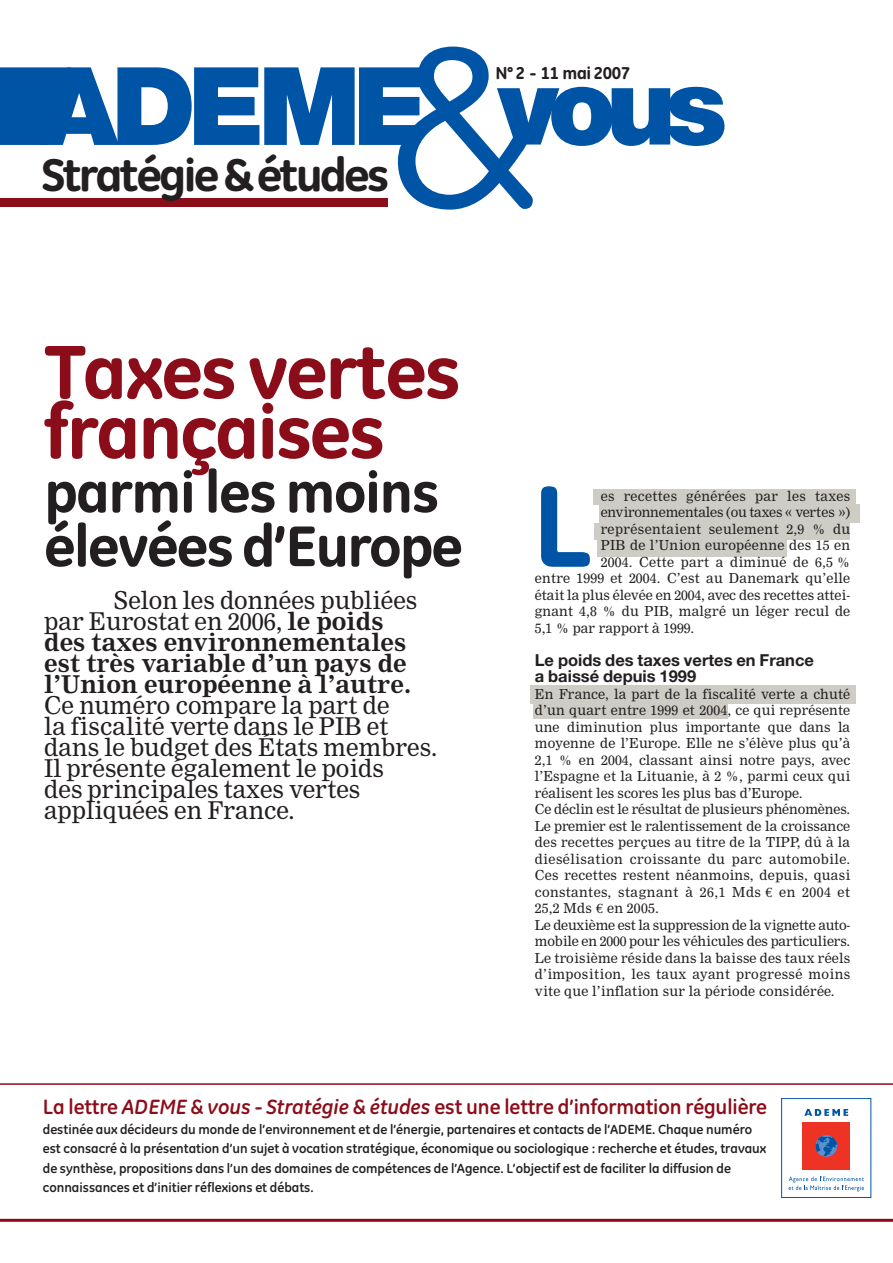
<style>
.page{position:relative;width:893px;height:1263px;background:#fff}
.page>*{position:absolute;margin:0;border:0;box-sizing:border-box;transform-origin:0 0}
.t1{font:800 116.4px "GE Inspira";color:#0054a6}
.t2{font:800 76.8px/59.7px "GE Inspira";letter-spacing:-.025em;color:#8b0d19}
.t3{font:800 58.35px/54px "GE Inspira";letter-spacing:-.025em;color:#231f20}
.t4{font:800 46.65px "GE Inspira";letter-spacing:-.055em;color:#231f20}
.t5{font:24px/21px "Nimrod";color:#231f20}
.t6{font:700 24px/21px "Nimrod";color:#231f20}
.t7{font:700 21px "GE Inspira";letter-spacing:-.005em;color:#8b0d19}
.t8{font:800 17.4px "GE Inspira";letter-spacing:-.025em;color:#231f20}
.t9{font:700 16.5px/16.5px "Helvetica Neue";color:#231f20}
.t10{font:13.5px/16.5px "Nimrod";letter-spacing:.01em;color:#231f20}
.t11{font:700 13.5px/19.5px "GE Inspira";color:#231f20}
.t12{font:13.5px "Nimrod";letter-spacing:-.015em;color:#231f20}
.s1{font-weight:400}
.s2{font-family:"Euro Serif"}
.s3{font-style:italic}
</style>
<div class="page">
<div style="left:593px;top:489px;width:263px;height:15px;background:#cdccc5"></div>
<div style="left:599px;top:504px;width:260px;height:19px;background:#cdccc5"></div>
<div style="left:594px;top:523px;width:256px;height:17px;background:#cdccc5"></div>
<div style="left:597px;top:540px;width:190px;height:17px;background:#cdccc5"></div>
<div style="left:530px;top:685px;width:325px;height:19px;background:#cdccc5"></div>
<div style="left:533px;top:701px;width:194px;height:18px;background:#cdccc5"></div>
<svg style="left:0;top:47px;width:724px;height:163px"></svg>
<div style="left:781px;top:1098px;width:90px;height:100px;border:1px solid #0054a6"></div>
<div style="left:803px;top:1123px;width:47px;height:47px;background:#ee3224"></div>
<svg style="left:815px;top:1135px;width:22px;height:22px"></svg>
<svg style="left:804px;top:1109px;width:44px;height:7px"></svg>
<svg style="left:789px;top:1176px;width:75px;height:15px"></svg>
<div style="left:0;top:199px;width:388px;height:8px;background:#8b0d19"></div>
<hr style="left:0;top:1083px;width:892px;height:2px;background:#8b0d19">
<hr style="left:0;top:1219px;width:892px;height:3px;background:#8b0d19">
<h3 class="t4" style="left:41px;top:158px;width:350px">Stratégie &amp; études</h3>
<p class="t8" style="left:495px;top:66px;width:136px">N° 2 - 11 mai 2007</p>
<h2 class="t2" style="left:44px;top:350px;width:418px">Taxes vertes françaises</h2>
<h3 class="t3" style="left:44px;top:471px;width:420px">parmi les moins élevées d’Europe</h3>
<h3 class="t6" style="left:44px;top:593px;width:375px;text-indent:69px"><span class="s1">Selon les données publiées par Eurostat en 2006,</span> le poids des taxes environnementales est très variable d’un pays de l’Union européenne à l’autre.</h3>
<h3 class="t5" style="left:44px;top:698px;width:395px">Ce numéro compare la part de<br>la fiscalité verte dans le PIB et dans le budget des États membres.<br>Il présente également le poids<br>des principales taxes vertes appliquées en France.</h3>
<h1 class="t1" style="left:532px;top:484px;width:61px">L</h1>
<p class="t10" style="left:601px;top:489px;width:251px">es recettes générées par les taxes</p>
<p class="t12" style="left:601px;top:508px;width:251px">environnementales (ou taxes « vertes »)</p>
<p class="t10" style="left:601px;top:522px;width:251px">représentaient seulement 2,9 % du</p>
<p class="t10" style="left:601px;top:539px;width:251px">PIB de l’Union européenne des 15 en</p>
<p class="t10" style="left:601px;top:555px;width:251px">2004. Cette part a diminué de 6,5 %</p>
<p class="t10" style="left:535px;top:572px;width:317px">entre 1999 et 2004. C’est au Danemark qu’elle</p>
<p class="t10" style="left:535px;top:588px;width:317px">était la plus élevée en 2004, avec des recettes attei-</p>
<p class="t10" style="left:535px;top:605px;width:317px">gnant 4,8 % du PIB, malgré un léger recul de</p>
<p class="t10" style="left:535px;top:621px;width:161px">5,1 % par rapport à 1999.</p>
<p class="t9" style="left:535px;top:653px;width:281px">Le poids des taxes vertes en France a baissé depuis 1999</p>
<p class="t10" style="left:535px;top:687px;width:317px">En France, la part de la fiscalité verte a chuté d’un quart entre 1999 et 2004, ce qui représente une diminution plus importante que dans la moyenne de l’Europe. Elle ne s’élève plus qu’à 2,1 % en 2004, classant ainsi notre pays, avec l’Espagne et la Lituanie, à 2 %, parmi ceux qui réalisent les scores les plus bas d’Europe.<br>Ce déclin est le résultat de plusieurs phénomènes.<br>Le premier est le ralentissement de la croissance des recettes perçues au titre de la TIPP, dû à la diesélisation croissante du parc automobile.<br>Ces recettes restent néanmoins, depuis, quasi constantes, stagnant à 26,1 Mds <span class="s2">€</span> en 2004 et 25,2 Mds <span class="s2">€</span> en 2005.<br>Le deuxième est la suppression de la vignette auto&shy;mobile en 2000 pour les véhicules des particuliers.<br>Le troisième réside dans la baisse des taux réels d’imposition, les taux ayant progressé moins vite que l’inflation sur la période considérée.</p>
<h3 class="t7" style="left:43px;top:1099px;width:726px">La lettre <span class="s3">ADEME &amp; vous - Stratégie &amp; études</span> est une lettre d’information régulière</h3>
<p class="t11" style="left:43px;top:1120px;width:725px">destinée aux décideurs du monde de l’environnement et de l’énergie, partenaires et contacts de l’ADEME. Chaque numéro est consacré à la présentation d’un sujet à vocation stratégique, économique ou sociologique : recherche et études, travaux de synthèse, propositions dans l’un des domaines de compétences de l’Agence. L’objectif est de faciliter la diffusion de connaissances et d’initier réflexions et débats.</p>
</div>
